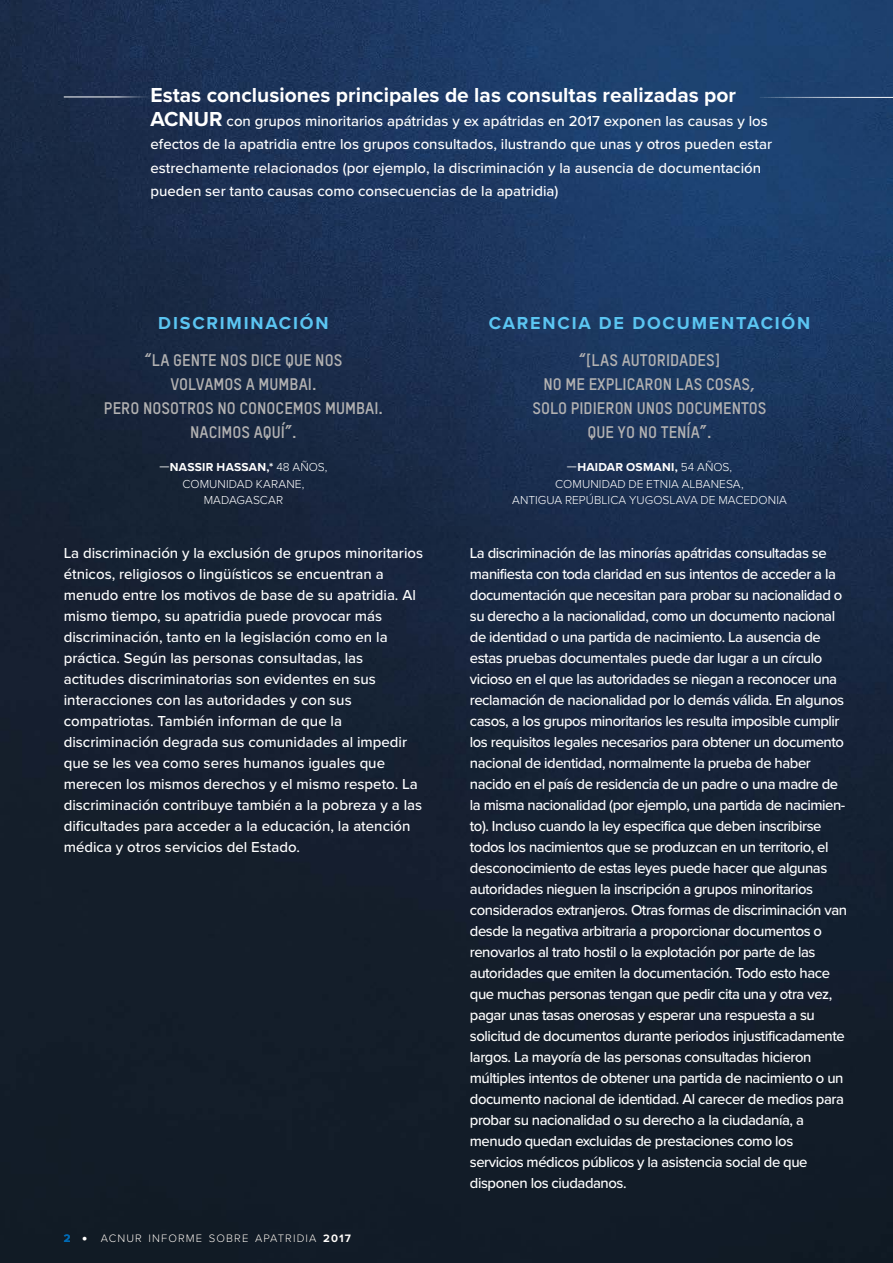
<style>
.page{position:relative;width:893px;height:1263px;background:#fff}
.page>*{position:absolute;margin:0;border:0;box-sizing:border-box;transform-origin:0 0}
.t1{font:700 21px "Proxima Nova";color:#fff}
.t2{font:700 18px "Proxima Nova";letter-spacing:.1em;color:#5bc5f2}
.t3{font:700 16.5px/24px "TSTAR";color:#b3b2b2;text-align:center}
.t4{font:500 15px/21px "Proxima Nova";letter-spacing:-.03em;color:#fff}
.t5{font:500 15px/21px "Proxima Nova";color:#fff}
.t6{font:300 12px/16.5px "Proxima Nova";letter-spacing:.005em;color:#fff;text-align:center}
.t7{font:300 11.25px "Proxima Nova";letter-spacing:.1em;color:#fff}
.s1{font-weight:700;font-size:21px}
.s2{font-weight:400}
.s3{font-weight:700}
.s4{font-weight:700;color:#006ab4}
.s5{font-weight:400;font-size:18px}
</style>
<div class="page">
<img style="left:0;top:0;width:893px;height:1263px">
<svg style="left:759px;top:96px;width:134px;height:16px;background:#264773"></svg>
<hr style="left:64px;top:96px;width:87px;height:1px;background:#fff">
<h1 class="t1" style="left:151px;top:83px;width:587px">Estas conclusiones principales de las consultas realizadas por</h1>
<p class="t5" style="left:151px;top:109px;width:623px;line-height:23.5px"><span class="s1">ACNUR</span> con grupos minoritarios apátridas y ex apátridas en 2017 exponen las causas y los efectos de la apatridia entre los grupos consultados, ilustrando que unas y otros pueden estar estrechamente relacionados (por ejemplo, la discriminación y la ausencia de documentación pueden ser tanto causas como consecuencias de la apatridia)</p>
<p class="t2" style="left:158px;top:312px;width:172px">DISCRIMINACIÓN</p>
<p class="t3" style="left:104px;top:347px;width:281px">“LA GENTE NOS DICE QUE NOS<br>VOLVAMOS A MUMBAI.<br>PERO NOSOTROS NO CONOCEMOS MUMBAI.<br>NACIMOS AQUÍ”.</p>
<p class="t6" style="left:159px;top:459px;width:170px"><span class="s2">—</span><span class="s3">NASSIR HASSAN,*</span> 48 AÑOS,<br>COMUNIDAD KARANE,<br>MADAGASCAR</p>
<p class="t2" style="left:489px;top:312px;width:323px">CARENCIA DE DOCUMENTACIÓN</p>
<p class="t3" style="left:532px;top:347px;width:236px">“[LAS AUTORIDADES]<br>NO ME EXPLICARON LAS COSAS,<br>SOLO PIDIERON UNOS DOCUMENTOS<br>QUE YO NO TENÍA”.</p>
<p class="t6" style="left:512px;top:459px;width:276px"><span class="s2">—</span><span class="s3">HAIDAR OSMANI,</span> 54 AÑOS,<br>COMUNIDAD DE ETNIA ALBANESA,<br>ANTIGUA REPÚBLICA YUGOSLAVA DE MACEDONIA</p>
<p class="t5" style="left:64px;top:543px;width:361px">La discriminación y la exclusión de grupos minoritarios étnicos, religiosos o lingüísticos se encuentran a menudo entre los motivos de base de su apatridia. Al mismo tiempo, su apatridia puede provocar más discriminación, tanto en la legislación como en la práctica. Según las personas consultadas, las actitudes discriminatorias son evidentes en sus interacciones con las autoridades y con sus compatriotas. También informan de que la discriminación degrada sus comunidades al impedir que se les vea como seres humanos iguales que merecen los mismos derechos y el mismo respeto. La discriminación contribuye también a la pobreza y a las dificultades para acceder a la educación, la atención médica y otros servicios del Estado.</p>
<p class="t4" style="left:470px;top:543px;width:379px">La discriminación de las minorías apátridas consultadas se manifiesta con toda claridad en sus intentos de acceder a la documentación que necesitan para probar su nacionalidad o su derecho a la nacionalidad, como un documento nacional de identidad o una partida de nacimiento. La ausencia de estas pruebas documentales puede dar lugar a un círculo vicioso en el que las autoridades se niegan a reconocer una reclamación de nacionalidad por lo demás válida. En algunos casos, a los grupos minoritarios les resulta imposible cumplir los requisitos legales necesarios para obtener un documento nacional de identidad, normalmente la prueba de haber nacido en el país de residencia de un padre o una madre de la misma nacionalidad (por ejemplo, una partida de nacimien&shy;to). Incluso cuando la ley especifica que deben inscribirse todos los nacimientos que se produzcan en un territorio, el desconocimiento de estas leyes puede hacer que algunas autoridades nieguen la inscripción a grupos minoritarios considerados extranjeros. Otras formas de discriminación van desde la negativa arbitraria a proporcionar documentos o renovarlos al trato hostil o la explotación por parte de las autoridades que emiten la documentación. Todo esto hace que muchas personas tengan que pedir cita una y otra vez, pagar unas tasas onerosas y esperar una respuesta a su solicitud de documentos durante periodos injustificadamente largos. La mayoría de las personas consultadas hicieron múltiples intentos de obtener una partida de nacimiento o un documento nacional de identidad. Al carecer de medios para probar su nacionalidad o su derecho a la ciudadanía, a menudo quedan excluidas de prestaciones como los servicios médicos públicos y la asistencia social de que disponen los ciudadanos.</p>
<p class="t7" style="left:64px;top:1231px;width:289px"><span class="s4">2</span> <span class="s5">•</span> ACNUR INFORME SOBRE APATRIDIA <span class="s3">2017</span></p>
</div>
